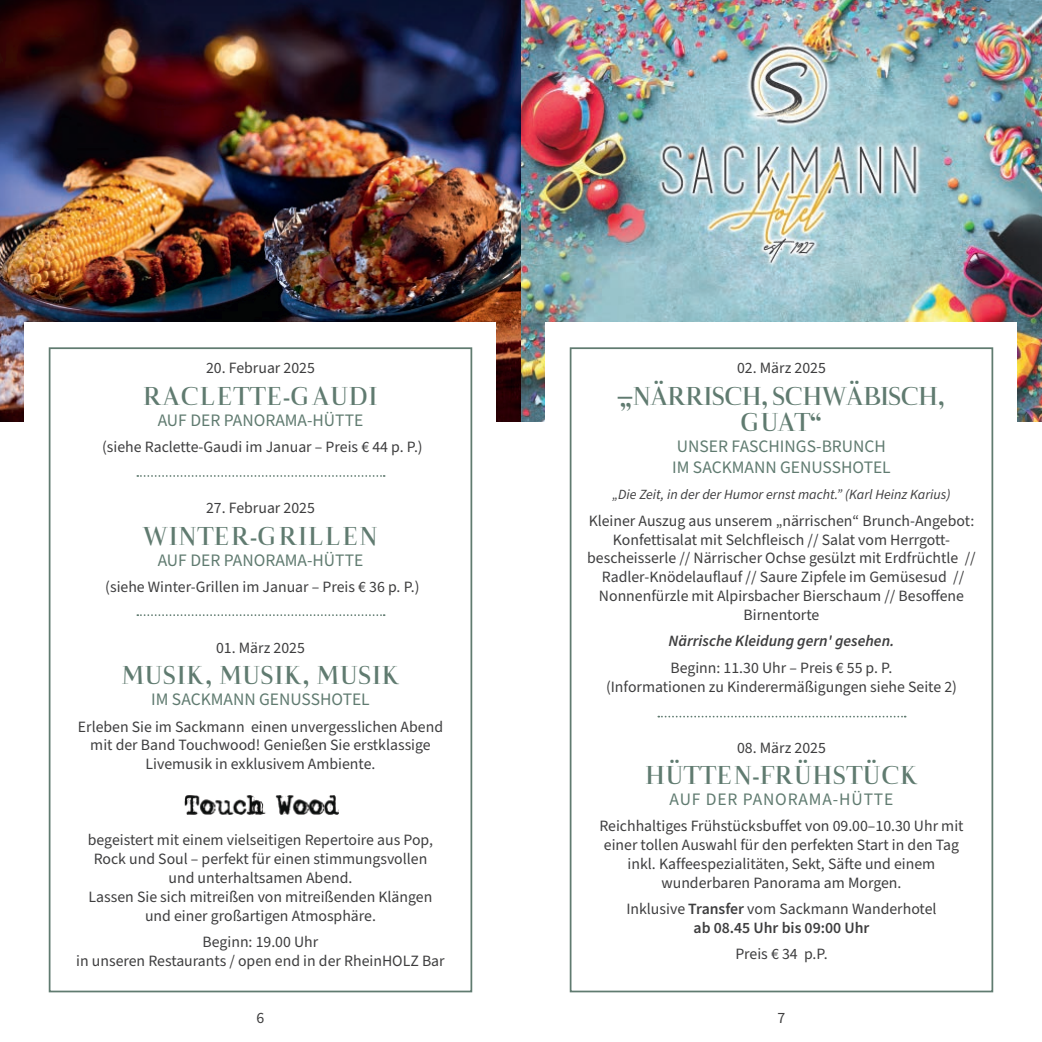
<style>
.page{position:relative;width:1042px;height:1042px;background:#fff}
.page>*{position:absolute;margin:0;border:0;box-sizing:border-box;transform-origin:0 0}
.t1{font:600 26.25px "Naia";color:#607b70}
.t2{font:600 26.25px/26.2px "Naia";letter-spacing:-.05em;color:#607b70;text-align:center}
.t3{font:17.5px "Source Sans Pro";color:#607b70}
.t4{font:17.5px "Source Sans Pro";letter-spacing:.05em;color:#607b70}
.t5{font:15.75px/18.9px "Source Sans Pro";color:#3e3e3f;text-align:center}
.t6{font:italic 600 15.75px "Source Sans Pro";color:#3e3e3f}
.t7{font:600 15.75px "Source Sans Pro";color:#3e3e3f}
.t8{font:italic 14px "Source Sans Pro";color:#3e3e3f}
.s1{font-weight:600}
</style>
<div class="page">
<img style="left:0;top:0;width:1042px;height:422px">
<div style="left:25px;top:322px;width:471px;height:670px;background:#fff"></div>
<div style="left:546px;top:322px;width:471px;height:670px;background:#fff"></div>
<div style="left:49px;top:347px;width:423px;height:645px;border:2px solid #607b70"></div>
<div style="left:570px;top:347px;width:423px;height:645px;border:2px solid #607b70"></div>
<svg style="left:658px;top:716px;width:247px;height:1px"></svg>
<svg style="left:137px;top:614px;width:248px;height:2px"></svg>
<img style="left:184px;top:795px;width:155px;height:20px">
<svg style="left:137px;top:475px;width:248px;height:2px"></svg>
<p class="t5" style="left:206px;top:359px;width:110px">20. Februar 2025</p>
<p class="t1" style="left:143px;top:379px;width:237px">RACLETTE-GAUDI</p>
<p class="t3" style="left:158px;top:408px;width:207px">AUF DER PANORAMA-HÜTTE</p>
<p class="t5" style="left:102px;top:438px;width:322px">(siehe Raclette-Gaudi im Januar – Preis € 44 p. P.)</p>
<p class="t5" style="left:206px;top:499px;width:110px">27. Februar 2025</p>
<p class="t1" style="left:143px;top:519px;width:237px">WINTER-GRILLEN</p>
<p class="t3" style="left:158px;top:548px;width:207px">AUF DER PANORAMA-HÜTTE</p>
<p class="t5" style="left:105px;top:578px;width:316px">(siehe Winter-Grillen im Januar – Preis € 36 p. P.)</p>
<p class="t5" style="left:216px;top:638px;width:90px">01. März 2025</p>
<p class="t1" style="left:121px;top:659px;width:280px">MUSIK, MUSIK, MUSIK</p>
<p class="t3" style="left:151px;top:688px;width:220px">IM SACKMANN GENUSSHOTEL</p>
<p class="t5" style="left:78px;top:717px;width:367px">Erleben Sie im Sackmann einen unvergesslichen Abend</p>
<p class="t5" style="left:90px;top:736px;width:342px">mit der Band Touchwood! Genießen Sie erstklassige<br>Livemusik in exklusivem Ambiente.</p>
<p class="t5" style="left:88px;top:831px;width:347px">begeistert mit einem vielseitigen Repertoire aus Pop, Rock und Soul – perfekt für einen stimmungsvollen und unterhaltsamen Abend.<br>Lassen Sie sich mitreißen von mitreißenden Klängen und einer großartigen Atmosphäre.</p>
<p class="t5" style="left:76px;top:932px;width:370px">Beginn: 19.00 Uhr<br>in unseren Restaurants / open end in der RheinHOLZ Bar</p>
<p class="t5" style="left:737px;top:359px;width:90px">02. März 2025</p>
<p class="t2" style="left:632px;top:383px;width:314px">NÄRRISCH, SCHWÄBISCH,<br>GUAT“</p>
<p class="t3" style="left:677px;top:435px;width:210px">UNSER FASCHINGS-BRUNCH</p>
<p class="t3" style="left:672px;top:456px;width:220px">IM SACKMANN GENUSSHOTEL</p>
<p class="t8" style="left:612px;top:485px;width:339px">„Die Zeit, in der der Humor ernst macht.” (Karl Heinz Karius)</p>
<p class="t5" style="left:589px;top:511px;width:387px">Kleiner Auszug aus unserem „närrischen“ Brunch-Angebot:</p>
<p class="t5" style="left:587px;top:530px;width:390px">Konfettisalat mit Selchfleisch // Salat vom Herrgott&shy;bescheisserle // Närrischer Ochse gesülzt mit Erdfrüchtle // Radler-Knödelauflauf // Saure Zipfele im Gemüsesud // Nonnenfürzle mit Alpirsbacher Bierschaum // Besoffene Birnentorte</p>
<p class="t6" style="left:668px;top:631px;width:227px">Närrische Kleidung gern' gesehen.</p>
<p class="t5" style="left:670px;top:658px;width:223px">Beginn: 11.30 Uhr – Preis € 55 p. P.</p>
<p class="t5" style="left:606px;top:677px;width:352px">(Informationen zu Kinderermäßigungen siehe Seite 2)</p>
<p class="t1" style="left:619px;top:395px;width:15px">”</p>
<p class="t5" style="left:737px;top:738px;width:90px">08. März 2025</p>
<p class="t1" style="left:645px;top:758px;width:275px">HÜTTEN-FRÜHSTÜCK</p>
<p class="t4" style="left:669px;top:787px;width:225px">AUF DER PANORAMA-HÜTTE</p>
<p class="t5" style="left:599px;top:817px;width:366px">Reichhaltiges Frühstücksbuffet von 09.00–10.30 Uhr mit einer tollen Auswahl für den perfekten Start in den Tag inkl. Kaffeespezialitäten, Sekt, Säfte und einem wunderbaren Panorama am Morgen.</p>
<p class="t5" style="left:626px;top:900px;width:312px">Inklusive <span class="s1">Transfer</span> vom Sackmann Wanderhotel</p>
<p class="t7" style="left:693px;top:917px;width:177px">ab 08.45 Uhr bis 09:00 Uhr</p>
<p class="t5" style="left:735px;top:945px;width:94px">Preis € 34 p.P.</p>
<p class="t5" style="left:257px;top:1009px;width:9px">6</p>
<p class="t5" style="left:777px;top:1009px;width:9px">7</p>
</div>
